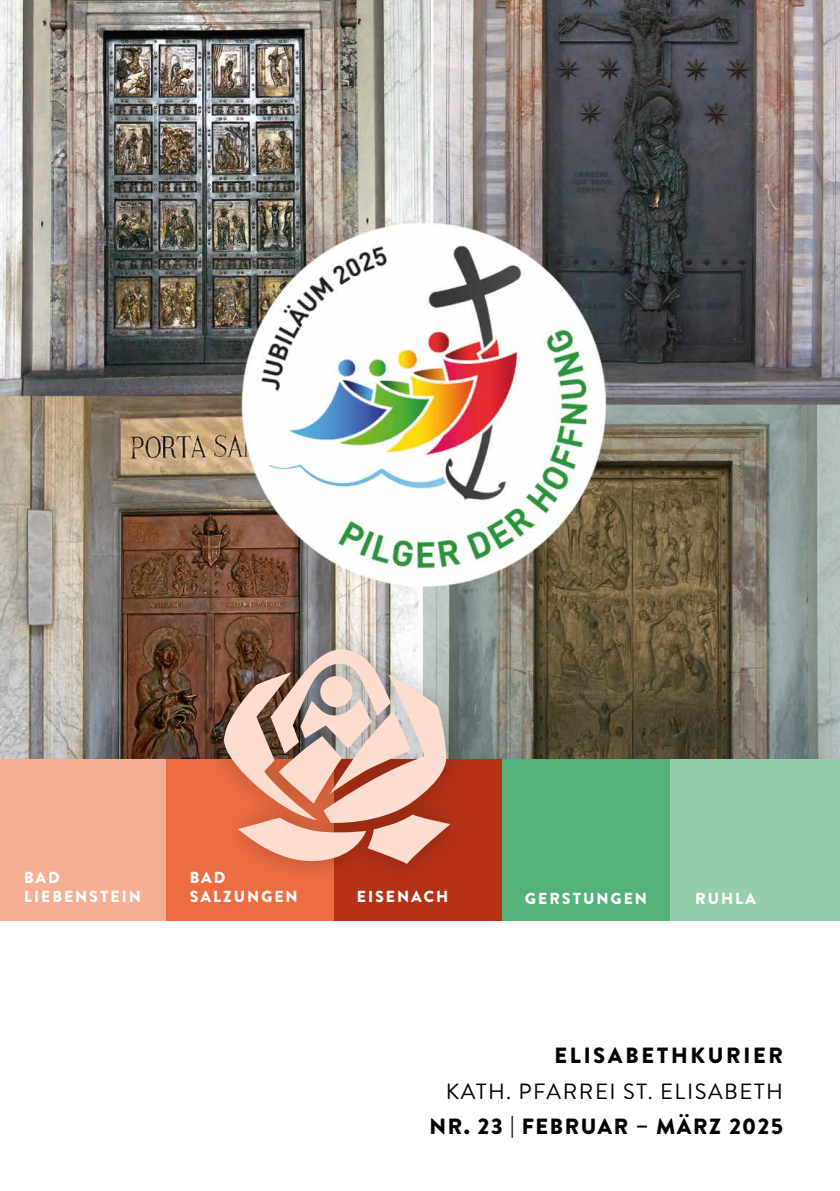
<style>
.page{position:relative;width:840px;height:1191px;background:#fff}
.page>*{position:absolute;margin:0;border:0;box-sizing:border-box;transform-origin:0 0}
.t1{font:22px "Brandon Grotesque";letter-spacing:.07em;color:#000}
.t2{font:900 22px "Brandon Text";letter-spacing:.07em;color:#000}
.t3{font:900 22px "Brandon Text";letter-spacing:.12em;color:#000}
.t4{font:900 16px/19.2px "Brandon Text";letter-spacing:.12em;color:#fff}
</style>
<div class="page">
<img style="left:0;top:0;width:839px;height:759px">
<div style="left:0;top:759px;width:166px;height:161px;background:#f6af93"></div>
<div style="left:166px;top:759px;width:168px;height:161px;background:#ed6d43"></div>
<div style="left:334px;top:759px;width:168px;height:161px;background:#b53217"></div>
<div style="left:502px;top:759px;width:168px;height:161px;background:#53b179"></div>
<div style="left:670px;top:759px;width:169px;height:161px;background:#95cdae"></div>
<div style="left:200px;top:625px;width:271px;height:261px;background:#000;opacity:.25"></div>
<svg style="left:224px;top:649px;width:226px;height:215px;background:#d2a494"></svg>
<p class="t4" style="left:24px;top:867px;width:118px">BAD<br>LIEBENSTEIN</p>
<p class="t4" style="left:189px;top:867px;width:109px">BAD<br>SALZUNGEN</p>
<p class="t4" style="left:357px;top:887px;width:93px">EISENACH</p>
<p class="t4" style="left:524px;top:888px;width:124px">GERSTUNGEN</p>
<p class="t4" style="left:694px;top:888px;width:62px">RUHLA</p>
<h1 class="t3" style="left:554px;top:1039px;width:230px">ELISABETHKURIER</h1>
<h1 class="t1" style="left:445px;top:1075px;width:338px">KATH. PFARREI ST. ELISABETH</h1>
<h1 class="t2" style="left:429px;top:1111px;width:355px">NR. 23 | FEBRUAR – MÄRZ 2025</h1>
</div>
